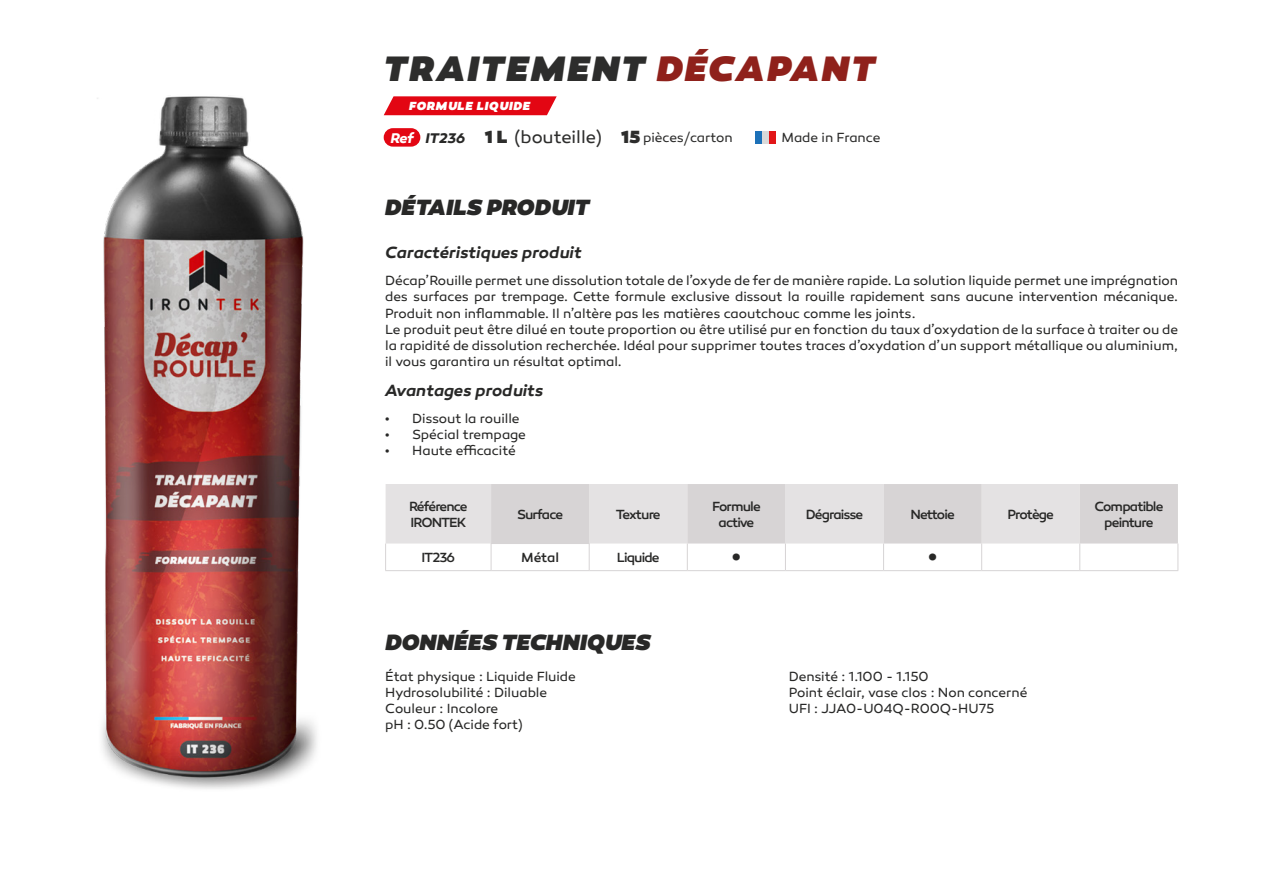
<style>
.page{position:relative;width:1263px;height:893px;background:#fff}
.page>*{position:absolute;margin:0;border:0;box-sizing:border-box;transform-origin:0 0}
.t1{font:italic 900 36px "Canaro";letter-spacing:.065em;color:#2d2d2c}
.t2{font:500 27px "Canaro";color:#282827}
.t3{font:italic 900 22.5px "Canaro";letter-spacing:.01em;color:#282827}
.t4{font:italic 600 16.5px "Canaro";letter-spacing:-.005em;color:#282827}
.t5{font:13.5px/16.2px "Canaro";letter-spacing:-.005em;color:#282827}
.t6{font:500 13.5px/16.2px "Canaro";letter-spacing:-.065em;color:#282827;text-align:center}
.t7{font:13.5px "Canaro";letter-spacing:-.005em;color:#2d2d2c}
.t8{font:italic 900 12px "Canaro";letter-spacing:.07em;color:#fff}
.s1{color:#8f211b}
.s2{font-weight:700;font-style:italic;font-size:14.25px;color:#fff}
.s3{font-weight:700;font-style:italic;font-size:14.25px;color:#282827}
.s4{font-weight:900;font-size:18px}
.s5{font-size:18px}
</style>
<div class="page">
<hr style="left:385px;top:570px;width:106px;height:1px;background:#d7d4d5">
<svg style="left:385px;top:484px;width:793px;height:86px"></svg>
<hr style="left:491px;top:570px;width:98px;height:1px;background:#d7d4d5">
<hr style="left:589px;top:570px;width:98px;height:1px;background:#d7d4d5">
<hr style="left:687px;top:570px;width:98px;height:1px;background:#d7d4d5">
<hr style="left:785px;top:570px;width:98px;height:1px;background:#d7d4d5">
<hr style="left:883px;top:570px;width:99px;height:1px;background:#d7d4d5">
<hr style="left:982px;top:570px;width:98px;height:1px;background:#d7d4d5">
<hr style="left:1080px;top:570px;width:98px;height:1px;background:#d7d4d5">
<svg style="left:384px;top:96px;width:173px;height:19px;background:#e51824"></svg>
<img style="left:97px;top:96px;width:220px;height:693px">
<div style="left:384px;top:128px;width:36px;height:19px;background:#e30613;border-radius:9px"></div>
<div style="left:755px;top:131px;width:6px;height:13px;background:#1d71b8"></div>
<div style="left:761px;top:131px;width:7px;height:13px;background:#dadada"></div>
<div style="left:768px;top:131px;width:7px;height:13px;background:#e21618"></div>
<h1 class="t1" style="left:384px;top:45px;width:492px">TRAITEMENT <span class="s1">DÉCAPANT</span></h1>
<p class="t8" style="left:409px;top:98px;width:123px">FORMULE LIQUIDE</p>
<p class="t7" style="left:390px;top:129px;width:344px"><span class="s2">Ref</span> <span class="s3">IT236</span> <span class="s4">1 L</span> <span class="s5">(bouteille)</span> <span class="s4">15</span> pièces/carton</p>
<p class="t7" style="left:781px;top:130px;width:100px">Made in France</p>
<h3 class="t3" style="left:385px;top:193px;width:206px">DÉTAILS PRODUIT</h3>
<p class="t4" style="left:385px;top:242px;width:198px">Caractéristiques produit</p>
<p class="t5" style="left:385px;top:273px;width:794px">Décap’Rouille permet une dissolution totale de l’oxyde de fer de manière rapide. La solution liquide permet une imprégnation des surfaces par trempage. Cette formule exclusive dissout la rouille rapidement sans aucune intervention mécanique.<br>Produit non inflammable. Il n’altère pas les matières caoutchouc comme les joints.<br>Le produit peut être dilué en toute proportion ou être utilisé pur en fonction du taux d’oxydation de la surface à traiter ou de la rapidité de dissolution recherchée. Idéal pour supprimer toutes traces d’oxydation d’un support métallique ou aluminium, il vous garantira un résultat optimal.</p>
<p class="t4" style="left:385px;top:380px;width:160px">Avantages produits</p>
<p class="t5" style="left:385px;top:410px;width:136px">• Dissout la rouille</p>
<p class="t5" style="left:385px;top:426px;width:142px">• Spécial trempage</p>
<p class="t5" style="left:385px;top:443px;width:132px">• Haute efficacité</p>
<p class="t6" style="left:409px;top:498px;width:60px;text-align:left">Référence<br>IRONTEK</p>
<p class="t6" style="left:517px;top:506px;width:47px">Surface</p>
<p class="t6" style="left:616px;top:506px;width:46px">Texture</p>
<p class="t6" style="left:712px;top:498px;width:50px">Formule active</p>
<p class="t6" style="left:806px;top:506px;width:59px">Dégraisse</p>
<p class="t6" style="left:910px;top:506px;width:46px">Nettoie</p>
<p class="t6" style="left:1007px;top:506px;width:48px">Protège</p>
<p class="t6" style="left:1094px;top:498px;width:71px">Compatible peinture</p>
<p class="t6" style="left:421px;top:549px;width:35px">IT236</p>
<p class="t6" style="left:521px;top:549px;width:40px">Métal</p>
<p class="t6" style="left:617px;top:549px;width:44px">Liquide</p>
<h2 class="t2" style="left:732px;top:540px;width:11px">•</h2>
<h2 class="t2" style="left:928px;top:540px;width:11px">•</h2>
<h3 class="t3" style="left:385px;top:627px;width:267px">DONNÉES TECHNIQUES</h3>
<p class="t5" style="left:385px;top:668px;width:192px">État physique : Liquide Fluide<br>Hydrosolubilité : Diluable<br>Couleur : Incolore<br>pH : 0.50 (Acide fort)</p>
<p class="t5" style="left:789px;top:668px;width:240px">Densité : 1.100 - 1.150<br>Point éclair, vase clos : Non concerné<br>UFI : JJA0-U04Q-R00Q-HU75</p>
</div>
